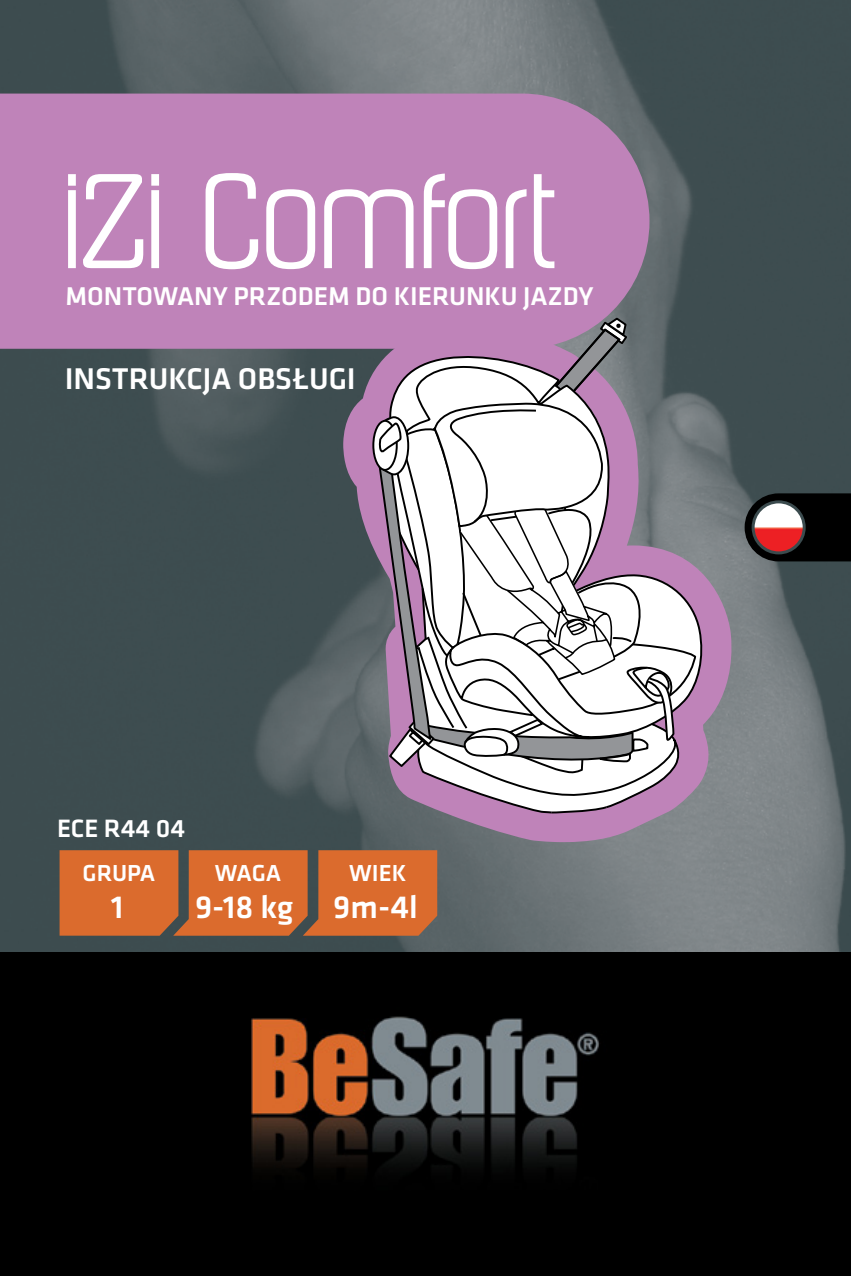
<style>
.page{position:relative;width:851px;height:1276px;background:#fff}
.page>*{position:absolute;margin:0;border:0;box-sizing:border-box;transform-origin:0 0}
.t1{font:500 33px "Klavika";color:#fff}
.t2{font:500 31.2px "Klavika";color:#fff}
.t3{font:500 26.7px "Klavika";color:#fff}
.t4{font:500 26.1px "Klavika";color:#fff}
.t5{font:500 24px "Klavika";color:#fff}
</style>
<div class="page">
<img style="left:0;top:0;width:850px;height:952px">
<div style="left:0;top:94px;width:649px;height:255px;background:#bf83b9"></div>
<svg style="left:205px;top:173px;width:53px;height:96px"></svg>
<svg style="left:266px;top:189px;width:49px;height:80px"></svg>
<svg style="left:324px;top:189px;width:89px;height:79px"></svg>
<svg style="left:424px;top:174px;width:6px;height:95px"></svg>
<div style="left:68px;top:190px;width:8px;height:78px;background:#fff"></div>
<div style="left:68px;top:174px;width:8px;height:12px;background:#fff"></div>
<svg style="left:83px;top:174px;width:60px;height:94px"></svg>
<div style="left:151px;top:190px;width:8px;height:78px;background:#fff"></div>
<div style="left:151px;top:174px;width:8px;height:12px;background:#fff"></div>
<svg style="left:60px;top:850px;width:377px;height:85px;background:#d1692f"></svg>
<img style="left:0;top:952px;width:850px;height:324px">
<svg style="left:744px;top:493px;width:106px;height:68px;background:#0c0e0e"></svg>
<img style="left:753px;top:502px;width:51px;height:51px;border-radius:26px">
<div style="left:751px;top:500px;width:54px;height:54px;border:3px solid #3b4b4e;border-radius:50%"></div>
<svg style="left:343px;top:327px;width:391px;height:515px;background:#797181"></svg>
<svg style="left:387px;top:351px;width:320px;height:463px"></svg>
<svg style="left:549px;top:805px;width:59px;height:9px"></svg>
<svg style="left:372px;top:420px;width:25px;height:51px"></svg>
<svg style="left:430px;top:101px;width:172px;height:215px;background:#c48ebe"></svg>
<svg style="left:376px;top:316px;width:299px;height:456px"></svg>
<p class="t3" style="left:65px;top:281px;width:529px">MONTOWANY PRZODEM DO KIERUNKU JAZDY</p>
<p class="t2" style="left:65px;top:362px;width:292px">I NSTRUKCJA OBSŁUGI</p>
<p class="t4" style="left:57px;top:813px;width:129px">ECE R44 04</p>
<p class="t5" style="left:83px;top:860px;width:74px">GRUPA</p>
<p class="t5" style="left:215px;top:860px;width:68px">WAGA</p>
<p class="t5" style="left:349px;top:860px;width:59px">WIEK</p>
<p class="t1" style="left:111px;top:889px;width:14px">1</p>
<p class="t1" style="left:195px;top:889px;width:224px">9-18 KG 9M-4L</p>
</div>
